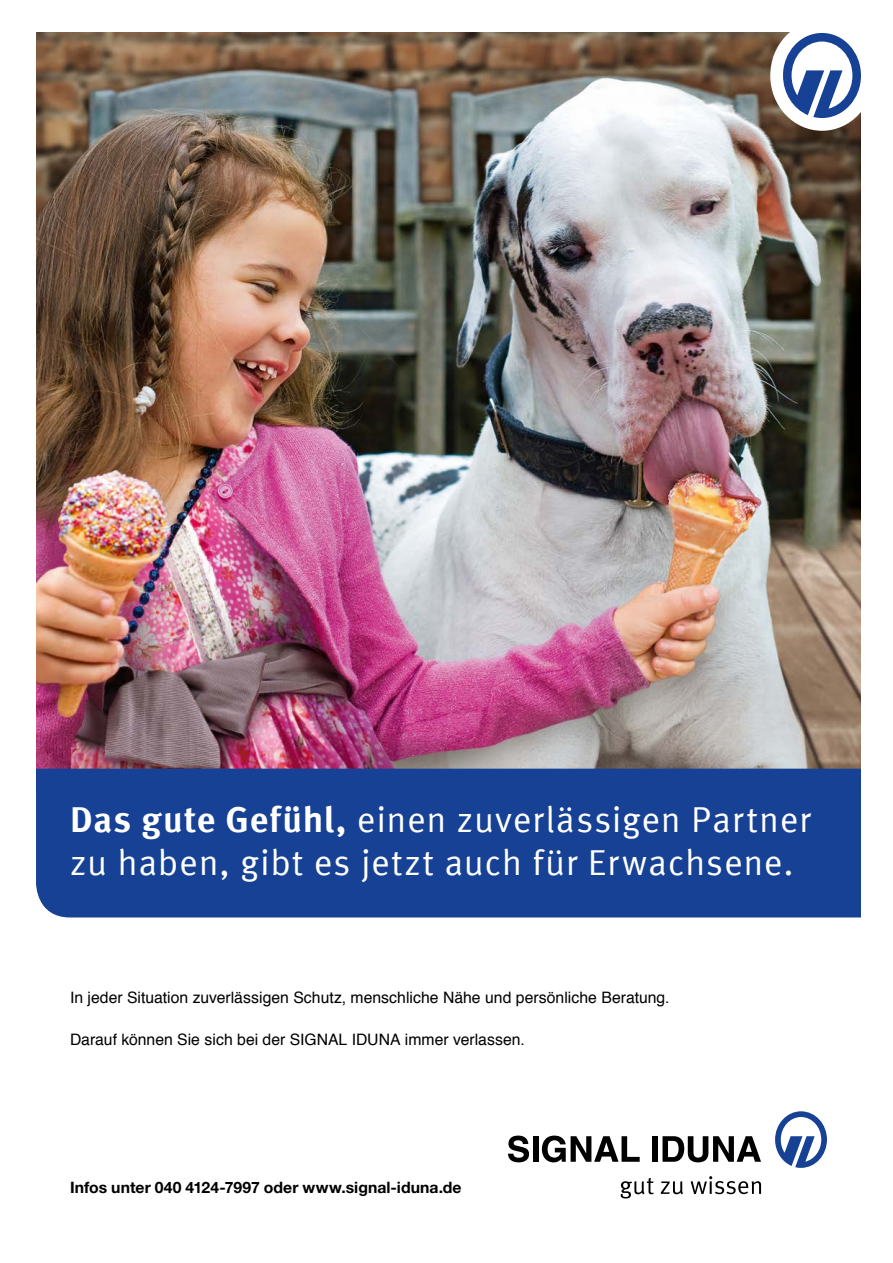
<style>
.page{position:relative;width:893px;height:1263px;background:#fff}
.page>*{position:absolute;margin:0;border:0;box-sizing:border-box;transform-origin:0 0}
.t1{font:36px/42.5px "Meta Offc Pro Norm";letter-spacing:.02em;color:#fff}
.t2{font:15.75px "Helvetica";color:#000}
.t3{font:700 15.75px "Helvetica Neue LTW1 G";letter-spacing:.005em;color:#000}
.s1{font-family:"Meta Offc Pro";font-weight:700}
</style>
<div class="page">
<img style="left:36px;top:33px;width:825px;height:736px">
<div style="left:770px;top:20px;width:104px;height:111px;background:#fff;border-radius:50%"></div>
<svg style="left:783px;top:33px;width:78px;height:85px"></svg>
<div style="left:852px;top:0;width:41px;height:41px;background:#fff"></div>
<svg style="left:508px;top:1135px;width:21px;height:27px"></svg>
<div style="left:533px;top:1136px;width:5px;height:26px;background:#000"></div>
<svg style="left:542px;top:1135px;width:98px;height:27px"></svg>
<div style="left:652px;top:1136px;width:5px;height:26px;background:#000"></div>
<svg style="left:662px;top:1136px;width:99px;height:26px"></svg>
<svg style="left:621px;top:1178px;width:33px;height:20px"></svg>
<svg style="left:661px;top:1181px;width:22px;height:13px"></svg>
<svg style="left:691px;top:1176px;width:70px;height:18px"></svg>
<svg style="left:775px;top:1111px;width:52px;height:57px"></svg>
<div style="left:36px;top:769px;width:825px;height:148px;background:#164194"></div>
<h1 class="t1" style="left:70px;top:796px;width:742px"><span class="s1">Das gute Gefühl,</span> einen zuverlässigen Partner zu haben, gibt es jetzt auch für Erwachsene.</h1>
<p class="t2" style="left:70px;top:986px;width:601px">In jeder Situation zuverlässigen Schutz, menschliche Nähe und persönliche Beratung.</p>
<p class="t2" style="left:70px;top:1029px;width:456px">Darauf können Sie sich bei der SIGNAL IDUNA immer verlassen.</p>
<p class="t3" style="left:70px;top:1178px;width:393px">Infos unter 040 4124-7997 oder www.signal-iduna.de</p>
</div>
